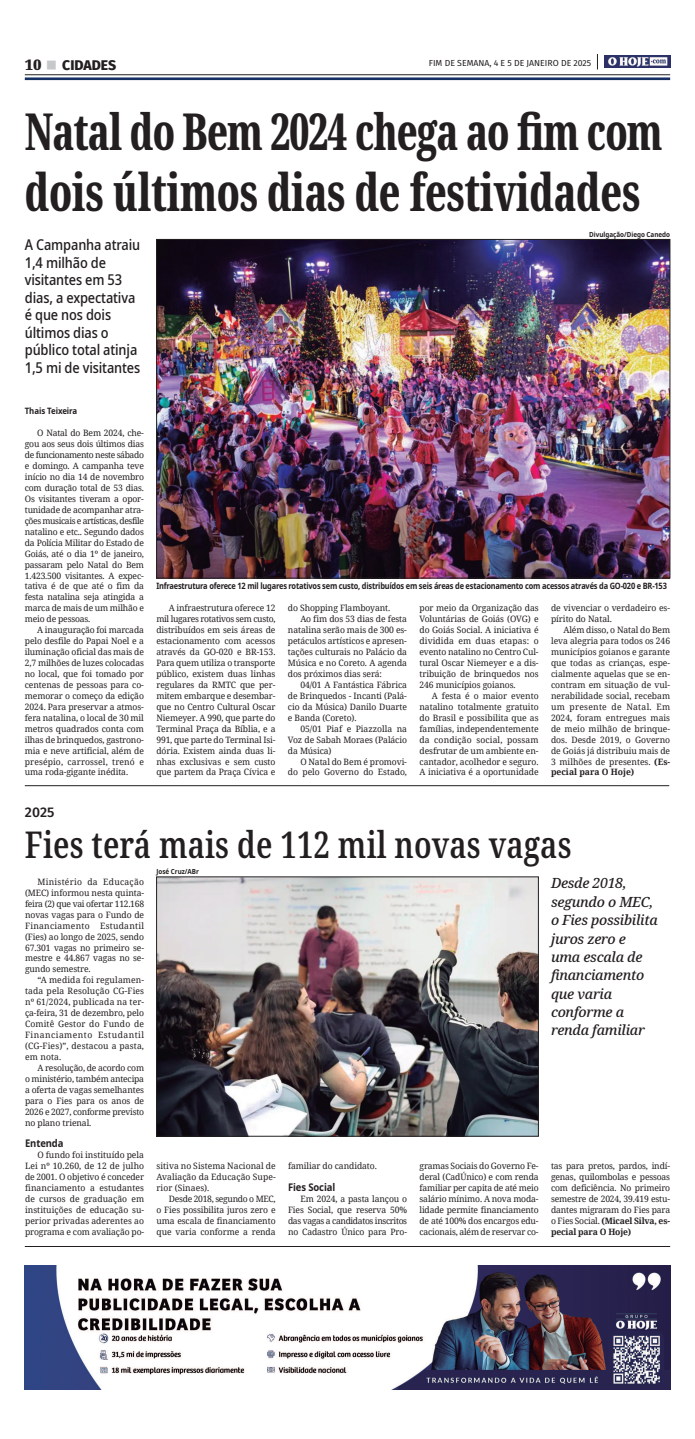
<style>
.page{position:relative;width:695px;height:1439px;background:#fff}
.page>*{position:absolute;margin:0;border:0;box-sizing:border-box;transform-origin:0 0}
.t1{font:800 extra-condensed 52.5px "Noto Serif";letter-spacing:-.005em;color:#231f20;scale:.85 1}
.t2{font:800 extra-condensed 50.75px "Noto Serif";letter-spacing:-.02em;color:#231f20;scale:.85 1}
.t3{font:600 36.75px "Noto Serif";letter-spacing:.005em;color:#231f20;scale:.8 1}
.t4{font:500 semi-condensed 14.88px/17.5px "Noto Sans";letter-spacing:-.01em;color:#231f20;scale:.95 1}
.t5{font:italic 500 14px/18.4px "Noto Serif";letter-spacing:-.02em;color:#231f20}
.t6{font:800 14px "Fira Sans";color:#231f20}
.t7{font:500 14px "Fira Sans";color:#231f20}
.t8{font:700 10.5px "Noto Sans";letter-spacing:-.01em;color:#231f20;scale:.9 1}
.t9{font:8.75px/10.9px "Noto Serif";letter-spacing:-.01em;color:#231f20;text-align:justify}
.t10{font:700 8.75px "Noto Sans";letter-spacing:-.025em;color:#231f20;scale:.85 1}
.t11{font:8.75px "Fira Sans";color:#231f20}
.t12{font:700 8.75px "Noto Sans";letter-spacing:-.025em;color:#231f20;scale:.9 1}
.t13{font:700 7px "Noto Sans";color:#231f20;scale:.9 1}
.s1{font-family:"Noto Serif";font-weight:900;font-size:14.88px}
.s2{color:#c7c8ca}
.s3{font-weight:700}
</style>
<div class="page">
<img style="left:158px;top:878px;width:378px;height:256px">
<div style="left:156px;top:876px;width:382px;height:260px;border:1px solid #231f20"></div>
<hr style="left:25px;top:785px;width:644px;height:1px;background:#231f20">
<img style="left:158px;top:241px;width:510px;height:335px">
<hr style="left:25px;top:75px;width:645px;height:1px;background:#231f20">
<img style="left:604px;top:56px;width:66px;height:12px">
<svg style="left:597px;top:54px;width:1px;height:15px"></svg>
<hr style="left:25px;top:77px;width:645px;height:3px;background:#173064">
<img style="left:25px;top:1265px;width:645px;height:124px">
<hr style="left:25px;top:1246px;width:645px;height:1px;background:#231f20">
<h3 class="t6" style="left:25px;top:60px;width:93px"><span class="s1">10</span> <span class="s2">■</span> CIDADES</h3>
<p class="t11" style="left:428px;top:59px;width:164px">FIM DE SEMANA, 4 E 5 DE JANEIRO DE 2025</p>
<h2 class="t2" style="left:25px;top:96px;width:751px">Natal do Bem 2024 chega ao fim com</h2>
<h1 class="t1" style="left:25px;top:155px;width:725px">dois últimos dias de festividades</h1>
<p class="t13" style="left:589px;top:229px;width:91px">Divulgação/Diego Canedo</p>
<h3 class="t4" style="left:25px;top:235px;width:123px">A Campanha atraiu<br>1,4 milhão de visitantes em 53 dias, a expectativa é que nos dois últimos dias o público total atinja<br>1,5 mi de visitantes</h3>
<p class="t12" style="left:25px;top:405px;width:60px">Thais Teixeira</p>
<p class="t9" style="left:25px;top:427px;width:121px;text-indent:12px">O Natal do Bem 2024, che&shy;gou aos seus dois últimos dias de funcionamento neste sábado e domingo. A campanha teve início no dia 14 de novembro com duração total de 53 dias.<br>Os visitantes tiveram a opor&shy;tunidade de acompanhar atra&shy;ções musicais e artísticas, desfile natalino e etc.. Segundo dados da Polícia Militar do Estado de Goiás, até o dia 1º de janeiro, passaram pelo Natal do Bem 1.423.500 visitantes. A expec&shy;tativa é de que até o fim da festa natalina seja atingida a marca de mais de um milhão e meio de pessoas.</p>
<p class="t9" style="left:25px;top:624px;width:121px;text-indent:12px">A inauguração foi marcada pelo desfile do Papai Noel e a iluminação oficial das mais de 2,7 milhões de luzes colocadas no local, que foi tomado por centenas de pessoas para co&shy;memorar o começo da edição 2024. Para preservar a atmos&shy;fera natalina, o local de 30 mil metros quadrados conta com ilhas de brinquedos, gastrono&shy;mia e neve artificial, além de presépio, carrossel, trenó e uma roda-gigante inédita.</p>
<h3 class="t7" style="left:25px;top:807px;width:31px">2025</h3>
<p class="t10" style="left:156px;top:580px;width:602px">Infraestrutura oferece 12 mil lugares rotativos sem custo, distribuídos em seis áreas de estacionamento com acessos através da GO-020 e BR-153</p>
<p class="t9" style="left:156px;top:602px;width:121px;text-indent:12px">A infraestrutura oferece 12 mil lugares rotativos sem custo, distribuídos em seis áreas de estacionamento com acessos através da GO-020 e BR-153.<br>Para quem utiliza o transporte público, existem duas linhas regulares da RMTC que per&shy;mitem embarque e desembar&shy;que no Centro Cultural Oscar Niemeyer. A 990, que parte do Terminal Praça da Bíblia, e a 991, que parte do Terminal Isi&shy;dória. Existem ainda duas li&shy;nhas exclusivas e sem custo que partem da Praça Cívica e</p>
<p class="t9" style="left:288px;top:602px;width:104px">do Shopping Flamboyant.</p>
<p class="t9" style="left:300px;top:613px;width:108px">Ao fim dos 53 dias de festa</p>
<p class="t9" style="left:288px;top:624px;width:120px">natalina serão mais de 300 es-</p>
<p class="t9" style="left:288px;top:635px;width:120px">petáculos artísticos e apresen-</p>
<p class="t9" style="left:288px;top:646px;width:121px">tações culturais no Palácio da</p>
<p class="t9" style="left:288px;top:657px;width:121px">Música e no Coreto. A agenda</p>
<p class="t9" style="left:288px;top:668px;width:96px">dos próximos dias será:</p>
<p class="t9" style="left:300px;top:679px;width:108px">04/01 A Fantástica Fábrica</p>
<p class="t9" style="left:288px;top:690px;width:120px">de Brinquedos - Incanti (Palá-</p>
<p class="t9" style="left:288px;top:701px;width:121px">cio da Música) Danilo Duarte</p>
<p class="t9" style="left:288px;top:712px;width:70px">e Banda (Coreto).</p>
<p class="t9" style="left:300px;top:723px;width:108px">05/01 Piaf e Piazzolla na</p>
<p class="t9" style="left:288px;top:734px;width:121px">Voz de Sabah Moraes (Palácio</p>
<p class="t9" style="left:288px;top:745px;width:45px">da Música)</p>
<p class="t9" style="left:300px;top:755px;width:108px">O Natal do Bem é promovi-</p>
<p class="t9" style="left:288px;top:766px;width:121px">do pelo Governo do Estado,</p>
<p class="t9" style="left:419px;top:602px;width:121px">por meio da Organização das Voluntárias de Goiás (OVG) e do Goiás Social. A iniciativa é dividida em duas etapas: o evento natalino no Centro Cul&shy;tural Oscar Niemeyer e a dis&shy;tribuição de brinquedos nos 246 municípios goianos.</p>
<p class="t9" style="left:419px;top:690px;width:121px;text-indent:12px">A festa é o maior evento natalino totalmente gratuito do Brasil e possibilita que as famílias, independentemente da condição social, possam desfrutar de um ambiente en&shy;cantador, acolhedor e seguro.<br>A iniciativa é a oportunidade</p>
<p class="t9" style="left:551px;top:602px;width:121px">de vivenciar o verdadeiro es&shy;pírito do Natal.</p>
<p class="t9" style="left:551px;top:624px;width:121px;text-indent:12px">Além disso, o Natal do Bem leva alegria para todos os 246 municípios goianos e garante que todas as crianças, espe&shy;cialmente aquelas que se en&shy;contram em situação de vul&shy;nerabilidade social, recebam um presente de Natal. Em 2024, foram entregues mais de meio milhão de brinque&shy;dos. Desde 2019, o Governo de Goiás já distribuiu mais de 3 milhões de presentes. <span class="s3">(Es&shy;pecial para O Hoje)</span></p>
<h3 class="t3" style="left:25px;top:818px;width:684px">Fies terá mais de 112 mil novas vagas</h3>
<p class="t13" style="left:156px;top:867px;width:49px">José Cruz/ABr</p>
<p class="t9" style="left:25px;top:876px;width:121px;text-indent:12px">Ministério da Educação (MEC) informou nesta quinta&shy;feira (2) que vai ofertar 112.168 novas vagas para o Fundo de Financiamento Estudantil (Fies) ao longo de 2025, sendo 67.301 vagas no primeiro se&shy;mestre e 44.867 vagas no se&shy;gundo semestre.</p>
<p class="t9" style="left:25px;top:974px;width:121px;text-indent:12px">“A medida foi regulamen&shy;tada pela Resolução CG-Fies nº 61/2024, publicada na ter&shy;ça-feira, 31 de dezembro, pelo Comitê Gestor do Fundo de Financiamento Estudantil (CG-Fies)”, destacou a pasta, em nota.</p>
<p class="t9" style="left:25px;top:1062px;width:121px;text-indent:12px">A resolução, de acordo com o ministério, também antecipa a oferta de vagas semelhantes para o Fies para os anos de 2026 e 2027, conforme previsto no plano trienal.</p>
<p class="t8" style="left:25px;top:1136px;width:44px">Entenda</p>
<p class="t9" style="left:25px;top:1149px;width:121px;text-indent:12px">O fundo foi instituído pela Lei nº 10.260, de 12 de julho de 2001. O objetivo é conceder financiamento a estudantes de cursos de graduação em instituições de educação su&shy;perior privadas aderentes ao programa e com avaliação po-</p>
<p class="t9" style="left:156px;top:1160px;width:121px">sitiva no Sistema Nacional de Avaliação da Educação Supe&shy;rior (Sinaes).</p>
<p class="t9" style="left:156px;top:1193px;width:121px;text-indent:12px">Desde 2018, segundo o MEC, o Fies possibilita juros zero e uma escala de financiamento que varia conforme a renda</p>
<p class="t9" style="left:288px;top:1160px;width:90px">familiar do candidato.</p>
<p class="t8" style="left:288px;top:1180px;width:54px">Fies Social</p>
<p class="t9" style="left:288px;top:1193px;width:121px;text-indent:12px">Em 2024, a pasta lançou o Fies Social, que reserva 50% das vagas a candidatos inscritos no Cadastro Único para Pro-</p>
<h3 class="t5" style="left:551px;top:874px;width:108px">Desde 2018, segundo o MEC, o Fies possibilita juros zero e uma escala de financiamento que varia conforme a renda familiar</h3>
<p class="t9" style="left:419px;top:1160px;width:121px">gramas Sociais do Governo Fe&shy;deral (CadÚnico) e com renda familiar per capita de até meio salário mínimo. A nova moda&shy;lidade permite financiamento de até 100% dos encargos edu&shy;cacionais, além de reservar co-</p>
<p class="t9" style="left:551px;top:1160px;width:121px">tas para pretos, pardos, indí&shy;genas, quilombolas e pessoas com deficiência. No primeiro semestre de 2024, 39.419 estu&shy;dantes migraram do Fies para o Fies Social. <span class="s3">(Micael Silva, es&shy;pecial para O Hoje)</span></p>
</div>
